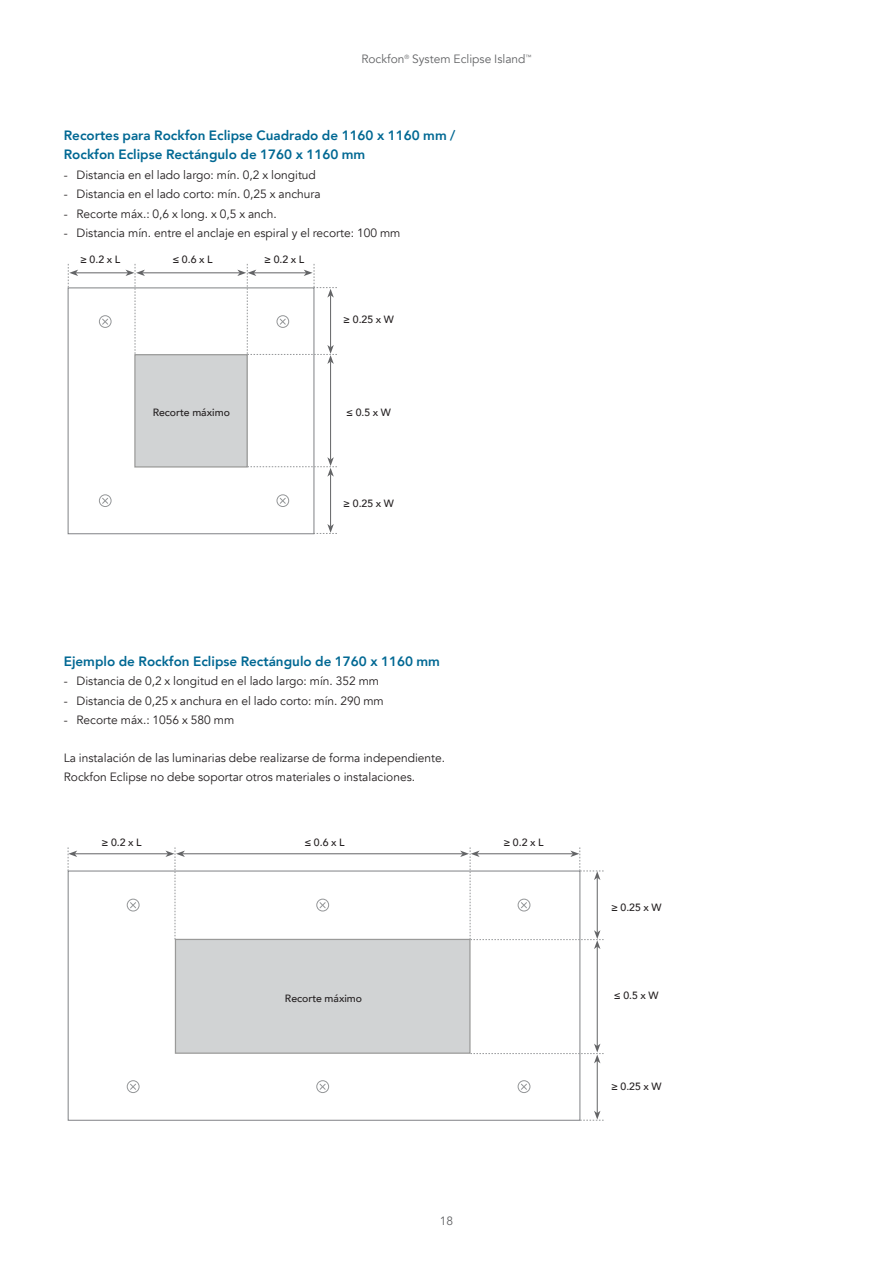
<style>
.page{position:relative;width:893px;height:1263px;background:#fff}
.page>*{position:absolute;margin:0;border:0;box-sizing:border-box;transform-origin:0 0}
.t1{font:800 13.5px/19.5px "Avenir";color:#006893}
.t2{font:12px/19.5px "Avenir";color:#231f20}
.t3{font:12px "Avenir";color:#636466}
.t4{font:500 10.5px "Avenir";color:#231f20}
</style>
<div class="page">
<div style="left:68px;top:288px;width:246px;height:246px;border:1px solid #808285"></div>
<div style="left:135px;top:355px;width:112px;height:112px;background:#d1d3d4"></div>
<div style="left:134px;top:354px;width:114px;height:113px;border:1px solid #9a9a99"></div>
<svg style="left:101px;top:318px;width:8px;height:8px"></svg>
<div style="left:99px;top:315px;width:13px;height:13px;border:1px solid #949698;border-radius:50%"></div>
<svg style="left:101px;top:497px;width:8px;height:8px"></svg>
<div style="left:99px;top:494px;width:13px;height:13px;border:1px solid #949698;border-radius:50%"></div>
<svg style="left:279px;top:497px;width:8px;height:8px"></svg>
<div style="left:277px;top:494px;width:12px;height:13px;border:1px solid #949698;border-radius:50%"></div>
<div style="left:68px;top:871px;width:512px;height:249px;border:1px solid #808285"></div>
<div style="left:175px;top:939px;width:295px;height:114px;background:#d1d3d4"></div>
<div style="left:175px;top:939px;width:296px;height:115px;border:1px solid #9a9a99"></div>
<svg style="left:129px;top:901px;width:7px;height:8px"></svg>
<div style="left:127px;top:899px;width:13px;height:12px;border:1px solid #949698;border-radius:50%"></div>
<svg style="left:129px;top:1083px;width:8px;height:8px"></svg>
<div style="left:127px;top:1080px;width:13px;height:13px;border:1px solid #949698;border-radius:50%"></div>
<svg style="left:318px;top:1083px;width:9px;height:8px"></svg>
<div style="left:316px;top:1080px;width:13px;height:13px;border:1px solid #949698;border-radius:50%"></div>
<svg style="left:520px;top:1083px;width:8px;height:8px"></svg>
<div style="left:518px;top:1080px;width:12px;height:13px;border:1px solid #949698;border-radius:50%"></div>
<svg style="left:318px;top:901px;width:9px;height:8px"></svg>
<div style="left:316px;top:899px;width:13px;height:12px;border:1px solid #949698;border-radius:50%"></div>
<hr style="left:76px;top:273px;width:52px;height:1px;background:#636466">
<svg style="left:68px;top:264px;width:10px;height:23px"></svg>
<hr style="left:143px;top:273px;width:97px;height:1px;background:#636466">
<svg style="left:125px;top:264px;width:20px;height:90px"></svg>
<hr style="left:330px;top:474px;width:1px;height:52px;background:#636466">
<svg style="left:313px;top:524px;width:24px;height:10px"></svg>
<hr style="left:597px;top:1061px;width:1px;height:52px;background:#636466">
<svg style="left:580px;top:1111px;width:24px;height:10px"></svg>
<hr style="left:330px;top:361px;width:1px;height:99px;background:#636466">
<svg style="left:247px;top:457px;width:90px;height:20px"></svg>
<svg style="left:237px;top:264px;width:100px;height:100px"></svg>
<hr style="left:597px;top:947px;width:1px;height:99px;background:#636466">
<svg style="left:471px;top:1043px;width:133px;height:20px"></svg>
<hr style="left:75px;top:853px;width:93px;height:1px;background:#636466">
<svg style="left:68px;top:847px;width:9px;height:24px"></svg>
<hr style="left:182px;top:853px;width:281px;height:1px;background:#636466">
<svg style="left:460px;top:847px;width:144px;height:102px"></svg>
<svg style="left:165px;top:847px;width:20px;height:92px"></svg>
<p class="t3" style="left:361px;top:52px;width:172px">Rockfon<sup>®</sup> System Eclipse Island<sup>™</sup></p>
<p class="t1" style="left:64px;top:125px;width:393px">Recortes para Rockfon Eclipse Cuadrado de 1160 x 1160 mm /<br>Rockfon Eclipse Rectángulo de 1760 x 1160 mm</p>
<p class="t2" style="left:64px;top:165px;width:254px">- Distancia en el lado largo: mín. 0,2 x longitud</p>
<p class="t2" style="left:64px;top:185px;width:258px">- Distancia en el lado corto: mín. 0,25 x anchura</p>
<p class="t2" style="left:64px;top:204px;width:214px">- Recorte máx.: 0,6 x long. x 0,5 x anch.</p>
<p class="t2" style="left:64px;top:224px;width:338px">- Distancia mín. entre el anclaje en espiral y el recorte: 100 mm</p>
<p class="t4" style="left:80px;top:250px;width:42px">≥ 0.2 x L</p>
<p class="t4" style="left:172px;top:250px;width:42px">≤ 0.6 x L</p>
<p class="t4" style="left:264px;top:250px;width:42px">≥ 0.2 x L</p>
<p class="t4" style="left:153px;top:403px;width:79px">Recorte máximo</p>
<p class="t4" style="left:343px;top:311px;width:52px">≥ 0.25 x W</p>
<p class="t4" style="left:346px;top:403px;width:46px">≤ 0.5 x W</p>
<p class="t4" style="left:343px;top:494px;width:52px">≥ 0.25 x W</p>
<p class="t1" style="left:64px;top:651px;width:378px">Ejemplo de Rockfon Eclipse Rectángulo de 1760 x 1160 mm</p>
<p class="t2" style="left:64px;top:672px;width:317px">- Distancia de 0,2 x longitud en el lado largo: mín. 352 mm</p>
<p class="t2" style="left:64px;top:691px;width:322px">- Distancia de 0,25 x anchura en el lado corto: mín. 290 mm</p>
<p class="t2" style="left:64px;top:711px;width:172px">- Recorte máx.: 1056 x 580 mm</p>
<p class="t2" style="left:64px;top:748px;width:383px">La instalación de las luminarias debe realizarse de forma independiente.<br>Rockfon Eclipse no debe soportar otros materiales o instalaciones.</p>
<p class="t4" style="left:102px;top:833px;width:42px">≥ 0.2 x L</p>
<p class="t4" style="left:304px;top:833px;width:42px">≤ 0.6 x L</p>
<p class="t4" style="left:503px;top:833px;width:42px">≥ 0.2 x L</p>
<p class="t4" style="left:285px;top:990px;width:79px">Recorte máximo</p>
<p class="t3" style="left:440px;top:1213px;width:15px">18</p>
<p class="t4" style="left:611px;top:898px;width:52px">≥ 0.25 x W</p>
<p class="t4" style="left:614px;top:986px;width:46px">≤ 0.5 x W</p>
<p class="t4" style="left:611px;top:1077px;width:52px">≥ 0.25 x W</p>
</div>
